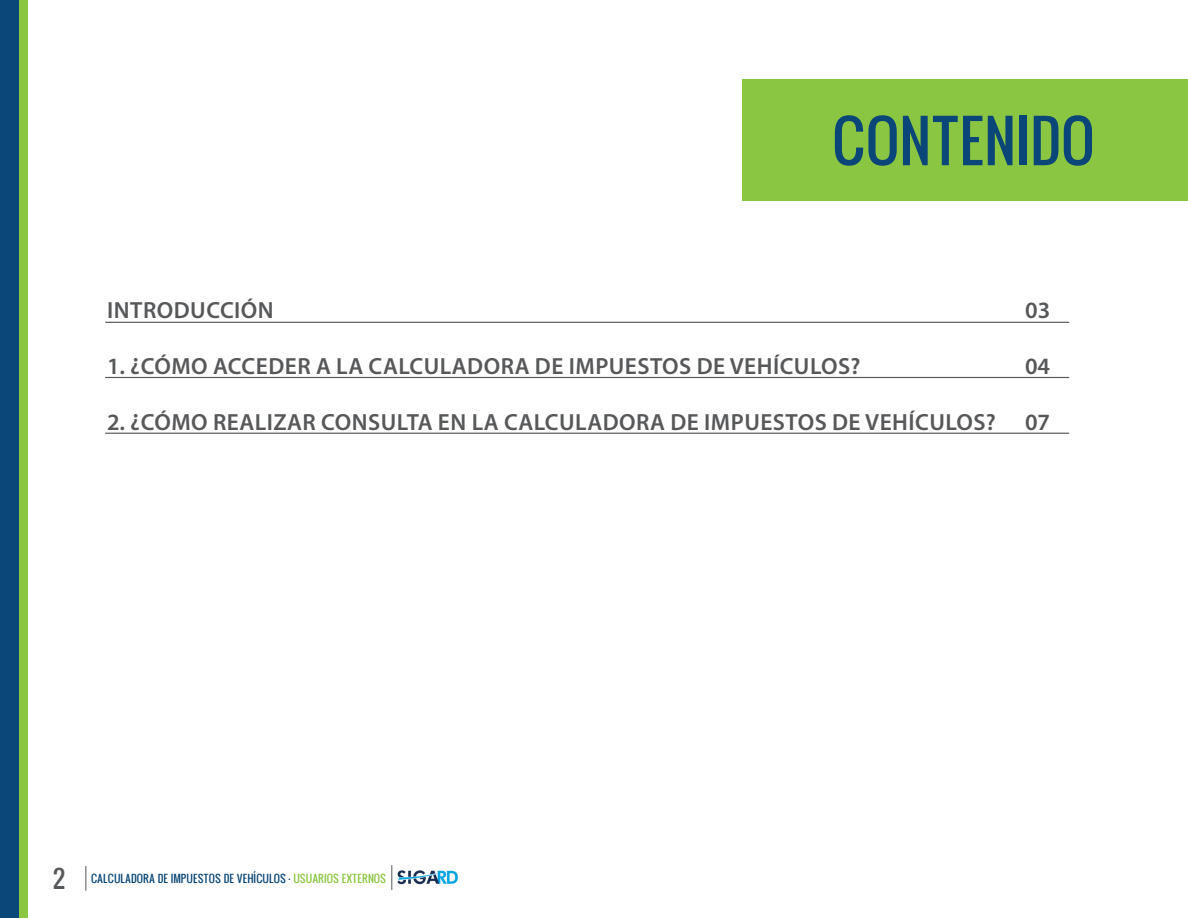
<style>
.page{position:relative;width:1188px;height:918px;background:#fff}
.page>*{position:absolute;margin:0;border:0;box-sizing:border-box;transform-origin:0 0}
.t1{font:56.55px "Oswald";color:#0a4677}
.t2{font:24px "Oswald";color:#57585a}
.t3{font:600 23.4px "Myriad Pro";letter-spacing:.02em;color:#57585a}
.t4{font:10.5px "Oswald";color:#0a4677}
.s1{color:#8bc642}
</style>
<div class="page">
<div style="left:0;top:0;width:28px;height:918px;background:#8bc642"></div>
<div style="left:0;top:0;width:19px;height:918px;background:#0c4779"></div>
<svg style="left:392px;top:865px;width:1px;height:25px"></svg>
<svg style="left:86px;top:866px;width:1px;height:25px"></svg>
<img style="left:397px;top:870px;width:62px;height:15px">
<div style="left:742px;top:79px;width:446px;height:122px;background:#8bc642"></div>
<hr style="left:105px;top:322px;width:964px;height:1px;background:#57585a">
<hr style="left:105px;top:377px;width:964px;height:1px;background:#57585a">
<hr style="left:105px;top:433px;width:964px;height:1px;background:#57585a">
<p class="t1" style="left:832px;top:98px;width:264px">CONTENIDO</p>
<p class="t3" style="left:107px;top:295px;width:168px">INTRODUCCIÓN</p>
<p class="t3" style="left:1025px;top:295px;width:27px">03</p>
<p class="t3" style="left:107px;top:351px;width:755px">1. ¿CÓMO ACCEDER A LA CALCULADORA DE IMPUESTOS DE VEHÍCULOS?</p>
<p class="t3" style="left:1025px;top:351px;width:27px">04</p>
<p class="t3" style="left:107px;top:408px;width:945px">2. ¿CÓMO REALIZAR CONSULTA EN LA CALCULADORA DE IMPUESTOS DE VEHÍCULOS? 07</p>
<p class="t2" style="left:53px;top:860px;width:14px">2</p>
<p class="t4" style="left:91px;top:871px;width:297px">CALCULADORA DE IMPUESTOS DE VEHÍCULOS . <span class="s1">USUARIOS EXTERNOS</span></p>
</div>
